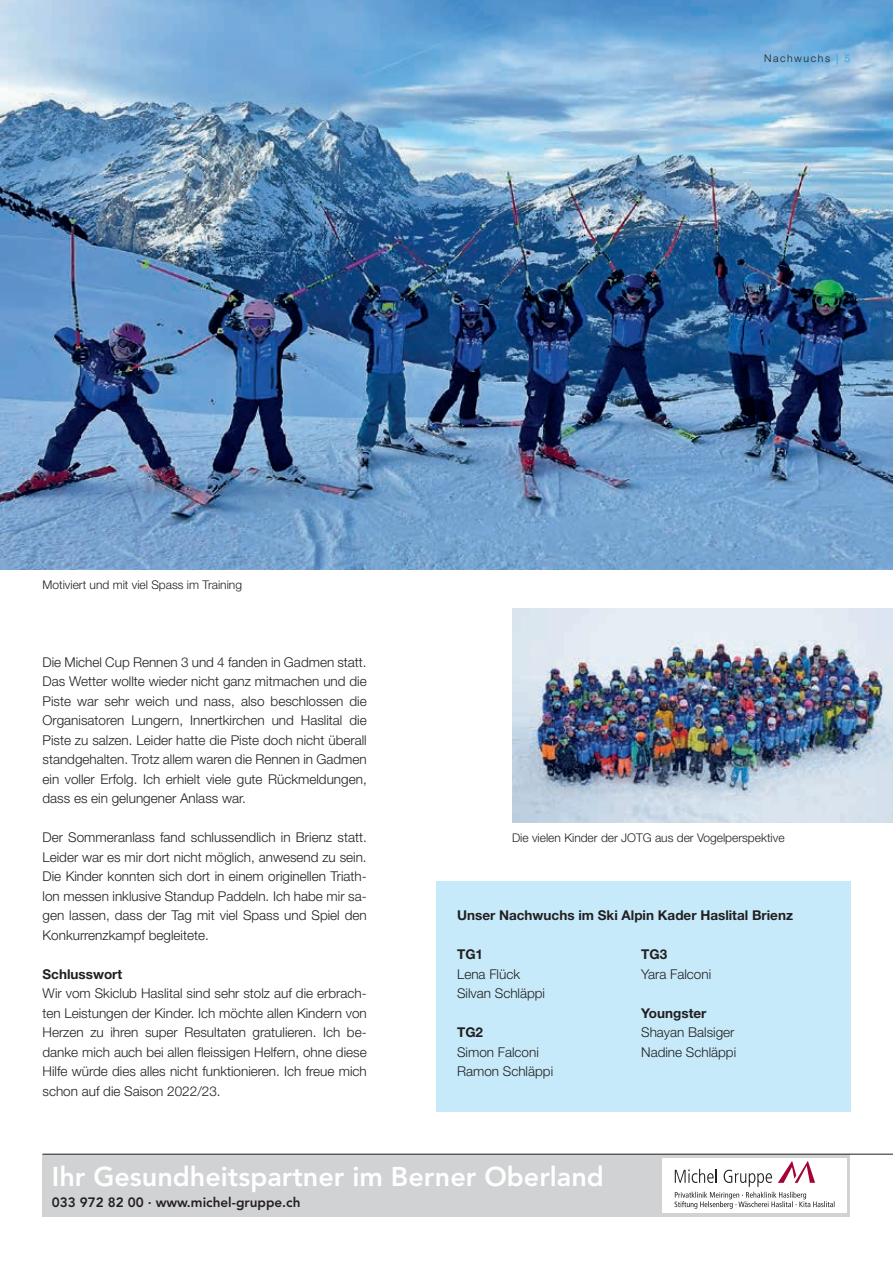
<style>
.page{position:relative;width:893px;height:1263px;background:#fff}
.page>*{position:absolute;margin:0;border:0;box-sizing:border-box;transform-origin:0 0}
.t1{font:800 27px "Avenir LT Std";color:#fff}
.t2{font:300 13.5px/19.5px "Helvetica Neue LT Std";color:#231f20;text-align:justify}
.t3{font:700 13.5px "Helvetica Neue LT Std";color:#231f20}
.t4{font:800 13.5px "Avenir LT Std";color:#231f20}
.t5{font:300 12px "Helvetica Neue LT Std";color:#231f20}
.t6{font:300 10.5px "Helvetica Neue LT Std";letter-spacing:.15em;color:#231f20}
.s1{color:#00aeef}
</style>
<div class="page">
<div style="left:436px;top:881px;width:414px;height:231px;background:#c6eafa"></div>
<img style="left:0;top:0;width:893px;height:569px">
<div style="left:43px;top:1154px;width:807px;height:63px;background:#d1d2d4"></div>
<div style="left:662px;top:1158px;width:185px;height:54px;background:#fff"></div>
<hr style="left:43px;top:1154px;width:850px;height:1px;background:#231f20">
<img style="left:512px;top:608px;width:381px;height:215px">
<svg style="left:675px;top:1161px;width:159px;height:48px"></svg>
<p class="t6" style="left:764px;top:52px;width:88px">Nachwuchs <span class="s1">| 5</span></p>
<p class="t5" style="left:43px;top:577px;width:201px">Motiviert und mit viel Spass im Training</p>
<p class="t2" style="left:43px;top:652px;width:326px">Die Michel Cup Rennen 3 und 4 fanden in Gadmen statt.<br>Das Wetter wollte wieder nicht ganz mitmachen und die Piste war sehr weich und nass, also beschlossen die Organisatoren Lungern, Innertkirchen und Haslital die Piste zu salzen. Leider hatte die Piste doch nicht überall standgehalten. Trotz allem waren die Rennen in Gadmen ein voller Erfolg. Ich erhielt viele gute Rückmeldungen, dass es ein gelungener Anlass war.</p>
<p class="t2" style="left:43px;top:827px;width:326px">Der Sommeranlass fand schlussendlich in Brienz statt.<br>Leider war es mir dort nicht möglich, anwesend zu sein.<br>Die Kinder konnten sich dort in einem originellen Triath&shy;lon messen inklusive Standup Paddeln. Ich habe mir sa&shy;gen lassen, dass der Tag mit viel Spass und Spiel den Konkurrenzkampf begleitete.</p>
<p class="t3" style="left:43px;top:965px;width:81px">Schlusswort</p>
<p class="t2" style="left:43px;top:983px;width:326px">Wir vom Skiclub Haslital sind sehr stolz auf die erbrach&shy;ten Leistungen der Kinder. Ich möchte allen Kindern von Herzen zu ihren super Resultaten gratulieren. Ich be&shy;danke mich auch bei allen fleissigen Helfern, ohne diese Hilfe würde dies alles nicht funktionieren. Ich freue mich schon auf die Saison 2022/23.</p>
<p class="t5" style="left:512px;top:830px;width:274px">Die vielen Kinder der JOTG aus der Vogelperspektive</p>
<p class="t3" style="left:457px;top:907px;width:337px">Unser Nachwuchs im Ski Alpin Kader Haslital Brienz</p>
<p class="t3" style="left:457px;top:946px;width:28px">TG1</p>
<p class="t2" style="left:457px;top:964px;width:90px">Lena Flück<br>Silvan Schläppi</p>
<p class="t3" style="left:457px;top:1024px;width:28px">TG2</p>
<p class="t2" style="left:457px;top:1042px;width:98px">Simon Falconi<br>Ramon Schläppi</p>
<p class="t3" style="left:641px;top:946px;width:28px">TG3</p>
<p class="t2" style="left:641px;top:964px;width:72px">Yara Falconi</p>
<p class="t3" style="left:641px;top:1004px;width:67px">Youngster</p>
<p class="t2" style="left:641px;top:1022px;width:97px">Shayan Balsiger<br>Nadine Schläppi</p>
<h1 class="t1" style="left:52px;top:1161px;width:554px">Ihr Gesundheitspartner im Berner Oberland</h1>
<p class="t4" style="left:52px;top:1194px;width:250px">033 972 82 00 · www.michel-gruppe.ch</p>
</div>
